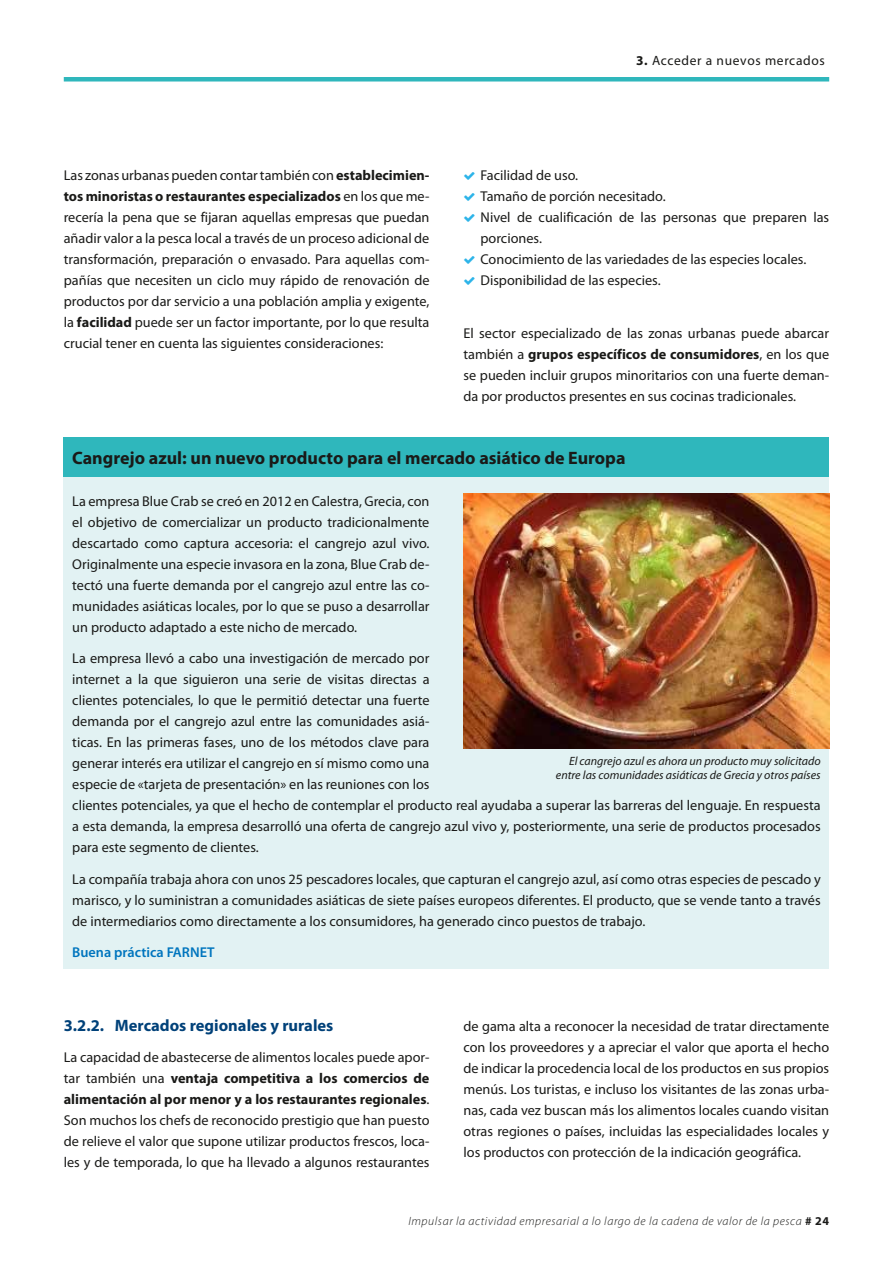
<style>
.page{position:relative;width:893px;height:1263px;background:#fff}
.page>*{position:absolute;margin:0;border:0;box-sizing:border-box;transform-origin:0 0}
.t1{font:700 18px "Myriad Pro";color:#1a1a18}
.t2{font:700 16.5px "Myriad Pro";color:#004179}
.t3{font:14.25px/21px "Myriad Pro";color:#1a1a18;text-align:justify}
.t4{font:600 14.25px "Myriad Pro";color:#0075be}
.t5{font:13.5px "Myriad Pro";letter-spacing:.05em;color:#1a1a18}
.t6{font:italic 12px/13.5px "Myriad Pro";color:#1a1a18;text-align:right}
.t7{font:italic 300 12px "Myriad Pro";letter-spacing:.05em;color:#1a1a18}
.s1{font-weight:700}
.s2{font-weight:700;font-style:normal}
</style>
<div class="page">
<div style="left:64px;top:77px;width:765px;height:5px;background:#2fb7bc"></div>
<div style="left:64px;top:437px;width:765px;height:40px;background:#2fb7bc"></div>
<div style="left:64px;top:477px;width:765px;height:167px;background:#e2f2f3"></div>
<div style="left:64px;top:634px;width:765px;height:230px;background:#e2f2f3"></div>
<div style="left:64px;top:855px;width:765px;height:83px;background:#e2f2f3"></div>
<div style="left:64px;top:928px;width:765px;height:41px;background:#e2f2f3"></div>
<img style="left:463px;top:493px;width:366px;height:255px">
<p class="t5" style="left:636px;top:52px;width:190px"><span class="s1">3.</span> Acceder a nuevos mercados</p>
<p class="t3" style="left:64px;top:164px;width:367px">Las zonas urbanas pueden contar también con <span class="s1">establecimien&shy;tos minoristas o restaurantes especializados</span> en los que me&shy;recería la pena que se fijaran aquellas empresas que puedan añadir valor a la pesca local a través de un proceso adicional de transformación, preparación o envasado. Para aquellas com&shy;pañías que necesiten un ciclo muy rápido de renovación de productos por dar servicio a una población amplia y exigente, la <span class="s1">facilidad</span> puede ser un factor importante, por lo que resulta crucial tener en cuenta las siguientes consideraciones:</p>
<p class="t3" style="left:480px;top:164px;width:350px;text-align:left">Facilidad de uso.<br>Tamaño de porción necesitado.<br>Nivel de cualificación de las personas que preparen las porciones.<br>Conocimiento de las variedades de las especies locales.<br>Disponibilidad de las especies.</p>
<p class="t3" style="left:463px;top:322px;width:367px">El sector especializado de las zonas urbanas puede abarcar también a <span class="s1">grupos específicos de consumidores</span>, en los que se pueden incluir grupos minoritarios con una fuerte deman&shy;da por productos presentes en sus cocinas tradicionales.</p>
<p class="t1" style="left:72px;top:446px;width:555px">Cangrejo azul: un nuevo producto para el mercado asiático de Europa</p>
<p class="t3" style="left:72px;top:490px;width:359px">La empresa Blue Crab se creó en 2012 en Calestra, Grecia, con el objetivo de comercializar un producto tradicionalmente descartado como captura accesoria: el cangrejo azul vivo.<br>Originalmente una especie invasora en la zona, Blue Crab de&shy;tectó una fuerte demanda por el cangrejo azul entre las co&shy;munidades asiáticas locales, por lo que se puso a desarrollar un producto adaptado a este nicho de mercado.</p>
<p class="t3" style="left:72px;top:648px;width:750px;text-align:left">La empresa llevó a cabo una investigación de mercado por<br>internet a la que siguieron una serie de visitas directas a<br>clientes potenciales, lo que le permitió detectar una fuerte<br>demanda por el cangrejo azul entre las comunidades asiá-<br>ticas. En las primeras fases, uno de los métodos clave para<br>generar interés era utilizar el cangrejo en sí mismo como una<br>especie de «tarjeta de presentación» en las reuniones con los<br>clientes potenciales, ya que el hecho de contemplar el producto real ayudaba a superar las barreras del lenguaje. En respuesta a esta demanda, la empresa desarrolló una oferta de cangrejo azul vivo y, posteriormente, una serie de productos procesados para este segmento de clientes.</p>
<p class="t3" style="left:72px;top:868px;width:750px">La compañía trabaja ahora con unos 25 pescadores locales, que capturan el cangrejo azul, así como otras especies de pescado y marisco, y lo suministran a comunidades asiáticas de siete países europeos diferentes. El producto, que se vende tanto a través de intermediarios como directamente a los consumidores, ha generado cinco puestos de trabajo.</p>
<p class="t4" style="left:72px;top:943px;width:144px">Buena práctica FARNET</p>
<p class="t6" style="left:556px;top:754px;width:266px">El cangrejo azul es ahora un producto muy solicitado entre las comunidades asiáticas de Grecia y otros países</p>
<p class="t2" style="left:64px;top:1014px;width:271px">3.2.2. Mercados regionales y rurales</p>
<p class="t3" style="left:64px;top:1046px;width:367px">La capacidad de abastecerse de alimentos locales puede apor&shy;tar también una <span class="s1">ventaja competitiva a los comercios de alimentación al por menor y a los restaurantes regionales</span>.<br>Son muchos los chefs de reconocido prestigio que han puesto de relieve el valor que supone utilizar productos frescos, loca&shy;les y de temporada, lo que ha llevado a algunos restaurantes</p>
<p class="t3" style="left:463px;top:1015px;width:367px">de gama alta a reconocer la necesidad de tratar directamente con los proveedores y a apreciar el valor que aporta el hecho de indicar la procedencia local de los productos en sus propios menús. Los turistas, e incluso los visitantes de las zonas urba&shy;nas, cada vez buscan más los alimentos locales cuando visitan otras regiones o países, incluidas las especialidades locales y los productos con protección de la indicación geográfica.</p>
<p class="t7" style="left:408px;top:1214px;width:422px">Impulsar la actividad empresarial a lo largo de la cadena de valor de la pesca <span class="s2"># 24</span></p>
</div>
